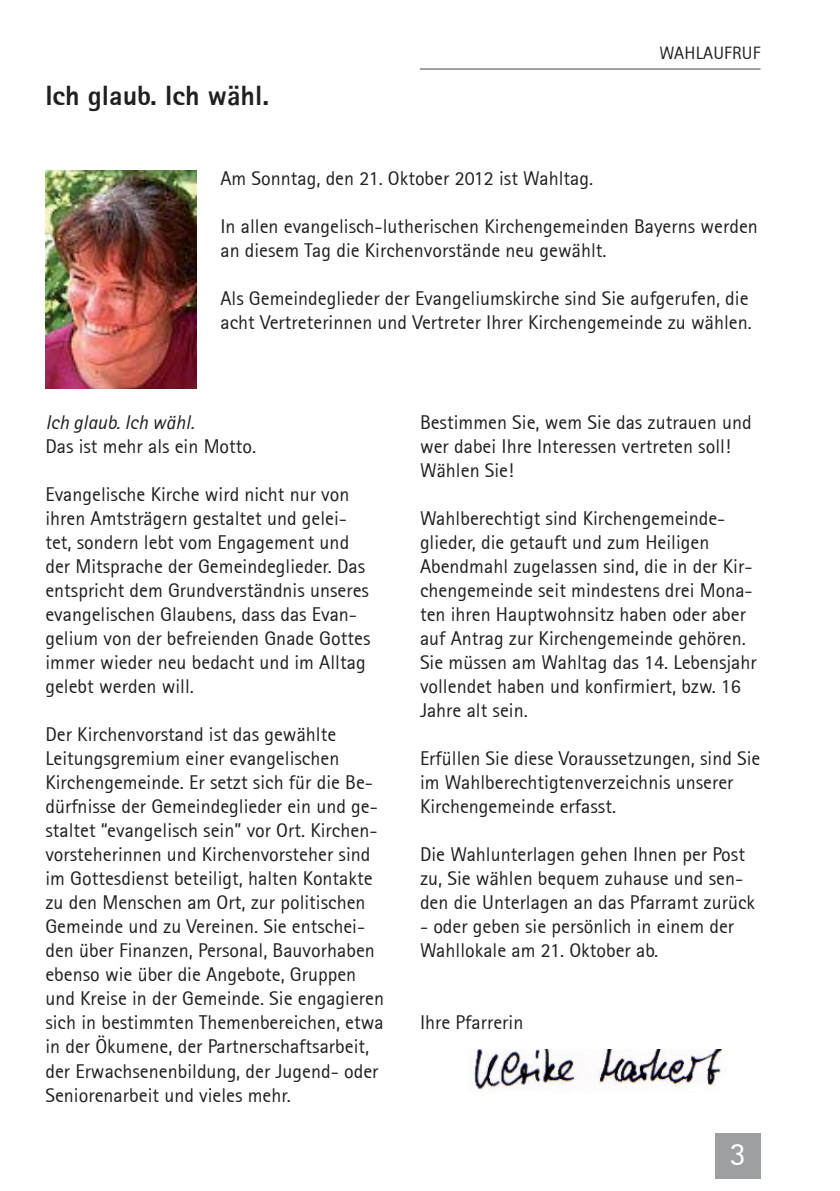
<style>
.page{position:relative;width:840px;height:1191px;background:#fff}
.page>*{position:absolute;margin:0;border:0;box-sizing:border-box;transform-origin:0 0}
.t1{font:32.4px "Rotis Sans Serif 55";color:#fff}
.t2{font:28px "Rotis Sans Serif Extra Bold 75";color:#231f20}
.t3{font:20px/24px "Rotis Sans Serif 55";color:#231f20}
.t4{font:20px "Rotis Sans Serif Italic 56";color:#231f20}
.t5{font:18px "Rotis Sans Serif 55";letter-spacing:.01em;color:#231f20}
</style>
<div class="page">
<hr style="left:420px;top:68px;width:340px;height:2px;background:#9d9fa1">
<div style="left:714px;top:1132px;width:46px;height:46px;background:#9d9fa1"></div>
<img style="left:45px;top:170px;width:151px;height:219px">
<img style="left:473px;top:1049px;width:250px;height:43px">
<h2 class="t2" style="left:45px;top:85px;width:225px">Ich glaub. Ich wähl.</h2>
<p class="t5" style="left:659px;top:45px;width:102px">WAHLAUFRUF</p>
<p class="t3" style="left:220px;top:168px;width:374px">Am Sonntag, den 21. Oktober 2012 ist Wahltag.</p>
<p class="t3" style="left:220px;top:216px;width:538px">In allen evangelisch-lutherischen Kirchengemeinden Bayerns werden an diesem Tag die Kirchenvorstände neu gewählt.</p>
<p class="t3" style="left:220px;top:288px;width:532px">Als Gemeindeglieder der Evangeliumskirche sind Sie aufgerufen, die acht Vertreterinnen und Vertreter Ihrer Kirchengemeinde zu wählen.</p>
<p class="t4" style="left:45px;top:415px;width:150px">Ich glaub. Ich wähl.</p>
<p class="t3" style="left:45px;top:436px;width:212px">Das ist mehr als ein Motto.</p>
<p class="t3" style="left:45px;top:484px;width:326px">Evangelische Kirche wird nicht nur von ihren Amtsträgern gestaltet und gelei&shy;tet, sondern lebt vom Engagement und der Mitsprache der Gemeindeglieder. Das entspricht dem Grundverständnis unseres evangelischen Glaubens, dass das Evan&shy;gelium von der befreienden Gnade Gottes immer wieder neu bedacht und im Alltag gelebt werden will.</p>
<p class="t3" style="left:45px;top:724px;width:340px">Der Kirchenvorstand ist das gewählte Leitungsgremium einer evangelischen Kirchengemeinde. Er setzt sich für die Be&shy;dürfnisse der Gemeindeglieder ein und ge&shy;staltet “evangelisch sein” vor Ort. Kirchen&shy;vorsteherinnen und Kirchenvorsteher sind im Gottesdienst beteiligt, halten Kontakte zu den Menschen am Ort, zur politischen Gemeinde und zu Vereinen. Sie entschei&shy;den über Finanzen, Personal, Bauvorhaben ebenso wie über die Angebote, Gruppen und Kreise in der Gemeinde. Sie engagieren sich in bestimmten Themenbereichen, etwa in der Ökumene, der Partnerschaftsarbeit, der Erwachsenenbildung, der Jugend- oder Seniorenarbeit und vieles mehr.</p>
<p class="t3" style="left:420px;top:412px;width:333px">Bestimmen Sie, wem Sie das zutrauen und wer dabei Ihre Interessen vertreten soll!<br>Wählen Sie!</p>
<p class="t3" style="left:420px;top:508px;width:338px">Wahlberechtigt sind Kirchengemeinde&shy;glieder, die getauft und zum Heiligen Abendmahl zugelassen sind, die in der Kir&shy;chengemeinde seit mindestens drei Mona&shy;ten ihren Hauptwohnsitz haben oder aber auf Antrag zur Kirchengemeinde gehören.<br>Sie müssen am Wahltag das 14. Lebensjahr vollendet haben und konfirmiert, bzw. 16<br>Jahre alt sein.</p>
<p class="t3" style="left:420px;top:748px;width:342px">Erfüllen Sie diese Voraussetzungen, sind Sie im Wahlberechtigtenverzeichnis unserer<br>Kirchengemeinde erfasst.</p>
<p class="t3" style="left:420px;top:844px;width:336px">Die Wahlunterlagen gehen Ihnen per Post zu, Sie wählen bequem zuhause und sen&shy;den die Unterlagen an das Pfarramt zurück</p>
<p class="t3" style="left:420px;top:916px;width:315px">- oder geben sie persönlich in einem der<br>Wahllokale am 21. Oktober ab.</p>
<p class="t3" style="left:420px;top:1012px;width:105px">Ihre Pfarrerin</p>
<h1 class="t1" style="left:729px;top:1140px;width:18px">3</h1>
</div>
